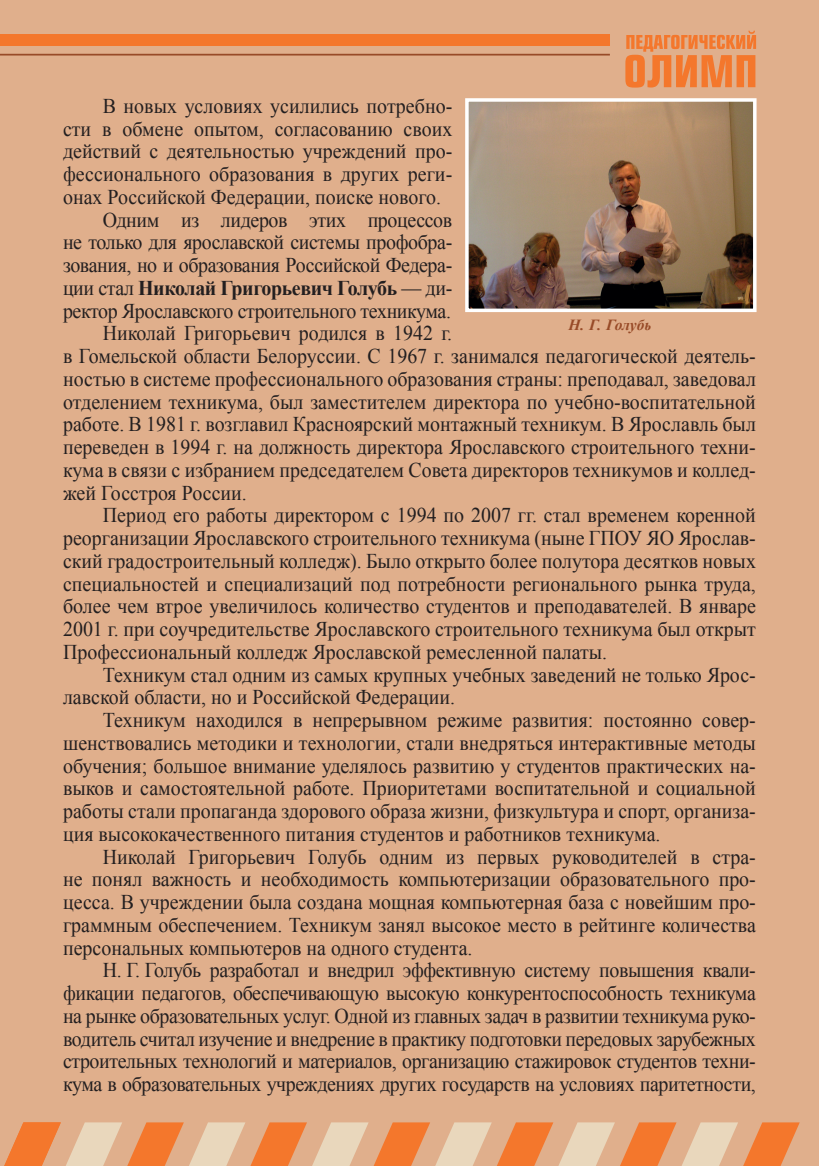
<style>
.page{position:relative;width:819px;height:1166px;background:#e0af8c}
.page>*{position:absolute;margin:0;border:0;box-sizing:border-box;transform-origin:0 0}
.t1{font:21px "Times New Roman";color:#231f20;scale:.95 1}
.t2{font:21px "Times New Roman";letter-spacing:-.02em;color:#231f20;scale:.95 1}
.t3{font:700 21px "Times New Roman";letter-spacing:-.02em;color:#231f20;scale:.95 1}
.t4{font:italic 700 15.4px "Times New Roman";letter-spacing:-.015em;color:#984b28}
.s1{font-weight:400}
</style>
<div class="page">
<svg style="left:4px;top:1122px;width:796px;height:44px"></svg>
<svg style="left:625px;top:31px;width:131px;height:57px"></svg>
<hr style="left:0;top:54px;width:610px;height:2px;background:#984b28">
<div style="left:0;top:35px;width:610px;height:11px;background:#f4772c"></div>
<img style="left:470px;top:103px;width:281px;height:204px">
<div style="left:465px;top:98px;width:291px;height:214px;border:4px solid #fff"></div>
<p class="t1" style="left:103px;top:92px;width:369px">В новых условиях усилились потребно-</p>
<p class="t1" style="left:63px;top:114px;width:411px">сти в обмене опытом, согласованию своих</p>
<p class="t1" style="left:63px;top:137px;width:411px">действий с деятельностью учреждений про-</p>
<p class="t1" style="left:63px;top:160px;width:411px">фессионального образования в других реги-</p>
<p class="t1" style="left:63px;top:183px;width:399px">онах Российской Федерации, поиске нового.</p>
<p class="t2" style="left:103px;top:205px;width:369px">Одним из лидеров этих процессов</p>
<p class="t2" style="left:63px;top:228px;width:411px">не только для ярославской системы профобра-</p>
<p class="t2" style="left:63px;top:251px;width:411px">зования, но и образования Российской Федера-</p>
<p class="t3" style="left:63px;top:273px;width:411px"><span class="s1">ции стал</span> Николай Григорьевич Голубь <span class="s1">— ди-</span></p>
<p class="t2" style="left:63px;top:296px;width:410px">ректор Ярославского строительного техникума.</p>
<p class="t1" style="left:103px;top:319px;width:369px">Николай Григорьевич родился в 1942 г.</p>
<p class="t1" style="left:63px;top:342px;width:730px">в Гомельской области Белоруссии. С 1967 г. занимался педагогической деятель-</p>
<p class="t1" style="left:63px;top:365px;width:730px">ностью в системе профессионального образования страны: преподавал, заведовал</p>
<p class="t1" style="left:63px;top:387px;width:730px">отделением техникума, был заместителем директора по учебно-воспитательной</p>
<p class="t1" style="left:63px;top:410px;width:730px">работе. В 1981 г. возглавил Красноярский монтажный техникум. В Ярославль был</p>
<p class="t1" style="left:63px;top:433px;width:730px">переведен в 1994 г. на должность директора Ярославского строительного техни-</p>
<p class="t1" style="left:63px;top:456px;width:730px">кума в связи с избранием председателем Совета директоров техникумов и коллед-</p>
<p class="t1" style="left:63px;top:478px;width:195px">жей Госстроя России.</p>
<p class="t1" style="left:103px;top:501px;width:689px">Период его работы директором с 1994 по 2007 гг. стал временем коренной</p>
<p class="t1" style="left:63px;top:524px;width:730px">реорганизации Ярославского строительного техникума (ныне ГПОУ ЯО Ярослав-</p>
<p class="t1" style="left:63px;top:547px;width:730px">ский градостроительный колледж). Было открыто более полутора десятков новых</p>
<p class="t1" style="left:63px;top:569px;width:730px">специальностей и специализаций под потребности регионального рынка труда,</p>
<p class="t1" style="left:63px;top:592px;width:730px">более чем втрое увеличилось количество студентов и преподавателей. В январе</p>
<p class="t1" style="left:63px;top:615px;width:730px">2001 г. при соучредительстве Ярославского строительного техникума был открыт</p>
<p class="t1" style="left:63px;top:638px;width:574px">Профессиональный колледж Ярославской ремесленной палаты.</p>
<p class="t1" style="left:103px;top:660px;width:689px">Техникум стал одним из самых крупных учебных заведений не только Ярос-</p>
<p class="t1" style="left:63px;top:683px;width:414px">лавской области, но и Российской Федерации.</p>
<p class="t1" style="left:103px;top:706px;width:689px">Техникум находился в непрерывном режиме развития: постоянно совер-</p>
<p class="t1" style="left:63px;top:729px;width:730px">шенствовались методики и технологии, стали внедряться интерактивные методы</p>
<p class="t1" style="left:63px;top:751px;width:730px">обучения; большое внимание уделялось развитию у студентов практических на-</p>
<p class="t1" style="left:63px;top:774px;width:730px">выков и самостоятельной работе. Приоритетами воспитательной и социальной</p>
<p class="t1" style="left:63px;top:797px;width:730px">работы стали пропаганда здорового образа жизни, физкультура и спорт, организа-</p>
<p class="t1" style="left:63px;top:820px;width:630px">ция высококачественного питания студентов и работников техникума.</p>
<p class="t1" style="left:103px;top:842px;width:689px">Николай Григорьевич Голубь одним из первых руководителей в стра-</p>
<p class="t1" style="left:63px;top:865px;width:730px">не понял важность и необходимость компьютеризации образовательного про-</p>
<p class="t1" style="left:63px;top:888px;width:730px">цесса. В учреждении была создана мощная компьютерная база с новейшим про-</p>
<p class="t1" style="left:63px;top:911px;width:730px">граммным обеспечением. Техникум занял высокое место в рейтинге количества</p>
<p class="t1" style="left:63px;top:933px;width:432px">персональных компьютеров на одного студента.</p>
<p class="t2" style="left:103px;top:956px;width:689px">Н. Г. Голубь разработал и внедрил эффективную систему повышения квали-</p>
<p class="t2" style="left:63px;top:979px;width:730px">фикации педагогов, обеспечивающую высокую конкурентоспособность техникума</p>
<p class="t2" style="left:63px;top:1002px;width:730px">на рынке образовательных услуг. Одной из главных задач в развитии техникума руко-</p>
<p class="t2" style="left:63px;top:1024px;width:730px">водитель считал изучение и внедрение в практику подготовки передовых зарубежных</p>
<p class="t2" style="left:63px;top:1047px;width:730px">строительных технологий и материалов, организацию стажировок студентов техни-</p>
<p class="t2" style="left:63px;top:1070px;width:730px">кума в образовательных учреждениях других государств на условиях паритетности,</p>
<p class="t4" style="left:568px;top:314px;width:85px">Н. Г. Голубь</p>
</div>
